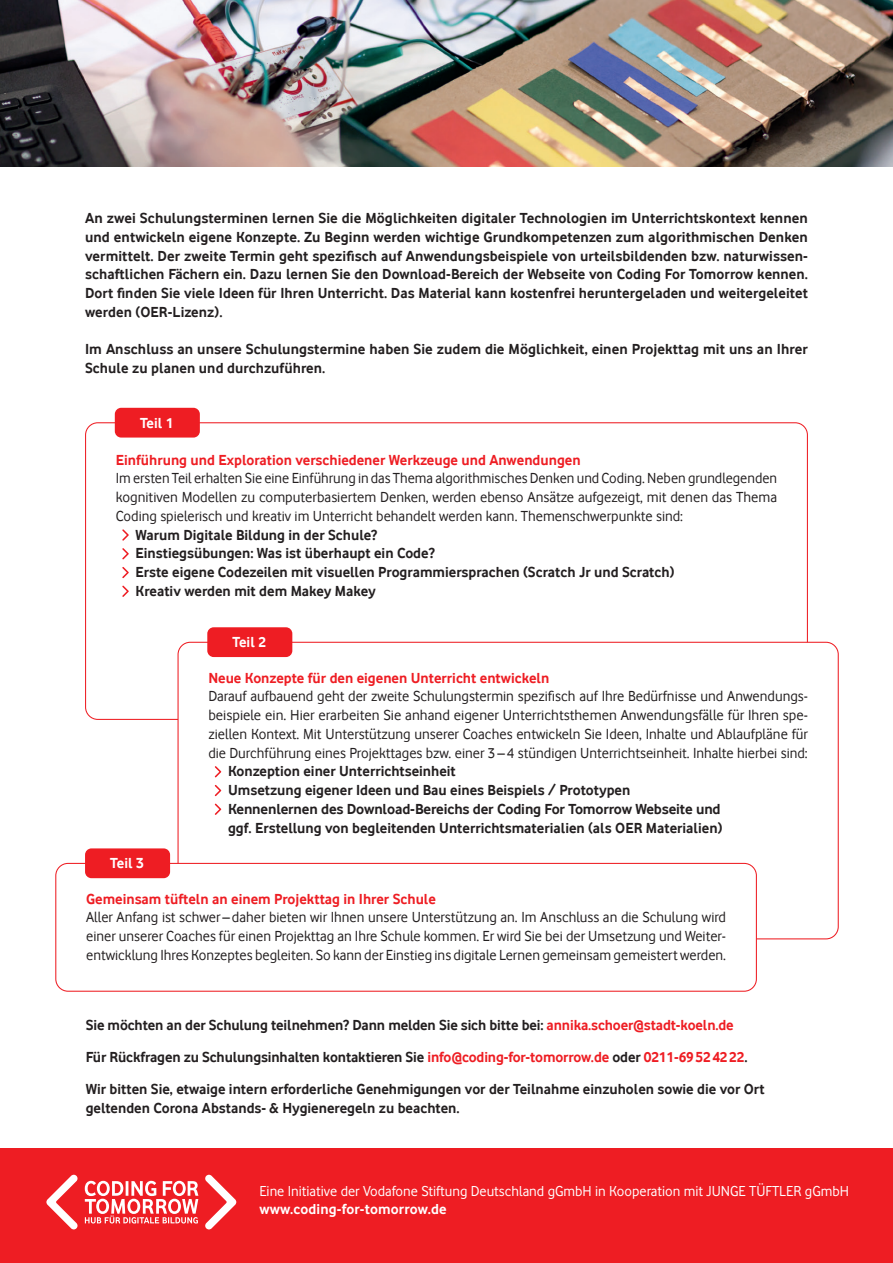
<style>
.page{position:relative;width:893px;height:1263px;background:#fff}
.page>*{position:absolute;margin:0;border:0;box-sizing:border-box;transform-origin:0 0}
.t1{font:700 15px/18.8px "Vodafone Rg";color:#231f20}
.t2{font:15px/18.8px "Vodafone Rg";color:#231f20;text-align:justify}
.t3{font:700 15px "Vodafone Rg";color:#ee1d23}
.t4{font:15px "Vodafone Rg Ro";color:#fff}
.t5{font:700 15px "Vodafone Rg Ro";letter-spacing:.01em;color:#fff}
.t6{font:700 15px "Vodafone Rg";color:#fff}
.s1{color:#ee1d23}
</style>
<div class="page">
<div style="left:0;top:1148px;width:893px;height:115px;background:#ee1d23"></div>
<svg style="left:122px;top:529px;width:7px;height:12px"></svg>
<svg style="left:122px;top:548px;width:7px;height:11px"></svg>
<svg style="left:122px;top:567px;width:7px;height:11px"></svg>
<svg style="left:122px;top:586px;width:7px;height:11px"></svg>
<div style="left:115px;top:408px;width:85px;height:30px;background:#ee1d23;border-radius:6px"></div>
<svg style="left:215px;top:766px;width:6px;height:11px"></svg>
<svg style="left:215px;top:785px;width:6px;height:11px"></svg>
<svg style="left:215px;top:804px;width:6px;height:11px"></svg>
<div style="left:207px;top:627px;width:85px;height:30px;background:#ee1d23;border-radius:6px"></div>
<div style="left:55px;top:863px;width:702px;height:129px;border:1px solid #ee1d23;border-radius:12px"></div>
<div style="left:85px;top:848px;width:85px;height:30px;background:#ee1d23;border-radius:6px"></div>
<img style="left:0;top:0;width:893px;height:166px">
<svg style="left:46px;top:1175px;width:190px;height:54px"></svg>
<p class="t1" style="left:85px;top:209px;width:724px;text-align:justify">An zwei Schulungsterminen lernen Sie die Möglichkeiten digitaler Technologien im Unterrichtskontext kennen und entwickeln eigene Konzepte. Zu Beginn werden wichtige Grundkompetenzen zum algorithmischen Denken vermittelt. Der zweite Termin geht spezifisch auf Anwendungsbeispiele von urteilsbildenden bzw. naturwissen&shy;schaftlichen Fächern ein. Dazu lernen Sie den Download-Bereich der Webseite von Coding For Tomorrow kennen.<br>Dort finden Sie viele Ideen für Ihren Unterricht. Das Material kann kostenfrei heruntergeladen und weitergeleitet werden (OER-Lizenz).</p>
<p class="t1" style="left:85px;top:340px;width:724px">Im Anschluss an unsere Schulungstermine haben Sie zudem die Möglichkeit, einen Projekttag mit uns an Ihrer<br>Schule zu planen und durchzuführen.</p>
<p class="t6" style="left:140px;top:414px;width:35px">Teil 1</p>
<p class="t3" style="left:116px;top:451px;width:466px">Einführung und Exploration verschiedener Werkzeuge und Anwendungen</p>
<p class="t2" style="left:116px;top:469px;width:663px">Im ersten Teil erhalten Sie eine Einführung in das Thema algorithmisches Denken und Coding. Neben grundlegenden kognitiven Modellen zu computerbasiertem Denken, werden ebenso Ansätze aufgezeigt, mit denen das Thema Coding spielerisch und kreativ im Unterricht behandelt werden kann. Themenschwerpunkte sind:</p>
<p class="t1" style="left:136px;top:525px;width:540px">Warum Digitale Bildung in der Schule?<br>Einstiegsübungen: Was ist überhaupt ein Code?<br>Erste eigene Codezeilen mit visuellen Programmiersprachen (Scratch Jr und Scratch)<br>Kreativ werden mit dem Makey Makey</p>
<p class="t6" style="left:233px;top:633px;width:35px">Teil 2</p>
<p class="t6" style="left:110px;top:855px;width:35px">Teil 3</p>
<p class="t3" style="left:208px;top:669px;width:343px">Neue Konzepte für den eigenen Unterricht entwickeln</p>
<p class="t2" style="left:208px;top:687px;width:601px">Darauf aufbauend geht der zweite Schulungstermin spezifisch auf Ihre Bedürfnisse und Anwendungs&shy;beispiele ein. Hier erarbeiten Sie anhand eigener Unterrichtsthemen Anwendungsfälle für Ihren spe&shy;ziellen Kontext. Mit Unterstützung unserer Coaches entwickeln Sie Ideen, Inhalte und Ablaufpläne für die Durchführung eines Projekttages bzw. einer 3–4 stündigen Unterrichtseinheit. Inhalte hierbei sind:</p>
<p class="t1" style="left:228px;top:762px;width:496px">Konzeption einer Unterrichtseinheit<br>Umsetzung eigener Ideen und Bau eines Beispiels / Prototypen Kennenlernen des Download-Bereichs der Coding For Tomorrow Webseite und ggf. Erstellung von begleitenden Unterrichtsmaterialien (als OER Materialien)</p>
<p class="t3" style="left:86px;top:890px;width:351px">Gemeinsam tüfteln an einem Projekttag in Ihrer Schule</p>
<p class="t2" style="left:86px;top:908px;width:641px">Aller Anfang ist schwer–daher bieten wir Ihnen unsere Unterstützung an. Im Anschluss an die Schulung wird einer unserer Coaches für einen Projekttag an Ihre Schule kommen. Er wird Sie bei der Umsetzung und Weiter&shy;entwicklung Ihres Konzeptes begleiten. So kann der Einstieg ins digitale Lernen gemeinsam gemeistert werden.</p>
<p class="t1" style="left:86px;top:1009px;width:680px;line-height:32.2px">Sie möchten an der Schulung teilnehmen? Dann melden Sie sich bitte bei: <span class="s1">annika.schoer@stadt-koeln.de<br></span>Für Rückfragen zu Schulungsinhalten kontaktieren Sie <span class="s1">info@coding-for-tomorrow.de</span> oder <span class="s1">0211-69524222</span>.<br>Wir bitten Sie, etwaige intern erforderliche Genehmigungen vor der Teilnahme einzuholen sowie die vor Ort</p>
<p class="t1" style="left:86px;top:1099px;width:375px">geltenden Corona Abstands- &amp; Hygieneregeln zu beachten.</p>
<p class="t4" style="left:259px;top:1183px;width:591px">Eine Initiative der Vodafone Stiftung Deutschland gGmbH in Kooperation mit JUNGE TÜFTLER gGmbH</p>
<p class="t5" style="left:259px;top:1201px;width:189px">www.coding-for-tomorrow.de</p>
</div>
